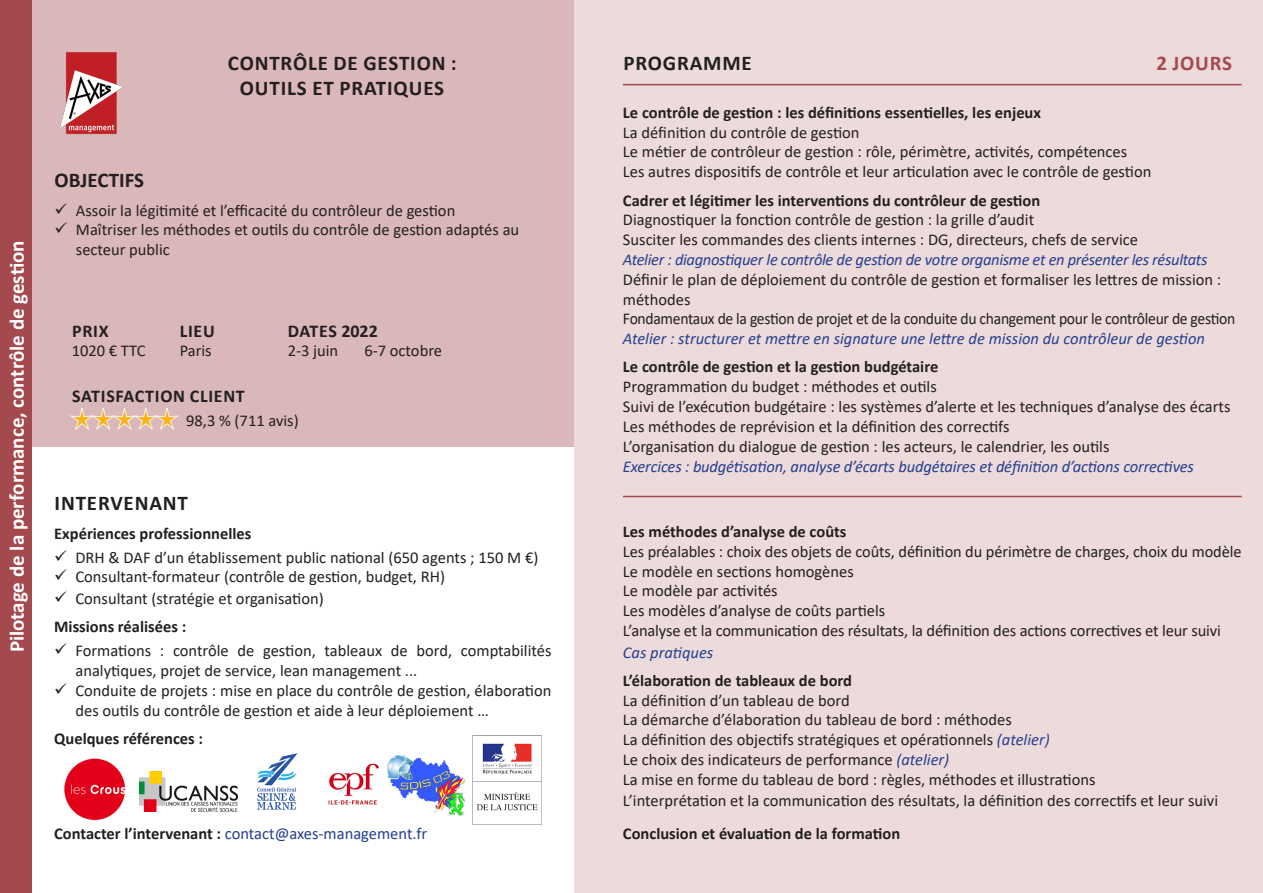
<style>
.page{position:relative;width:1263px;height:893px;background:#fff}
.page>*{position:absolute;margin:0;border:0;box-sizing:border-box;transform-origin:0 0}
.titre{font:700 21px "Calibri";letter-spacing:.04em;color:#231f20}
.t1{font:700 21px "Calibri";color:#fff}
.titre-2{font:700 21px "Calibri";color:#231f20}
.titre-3{font:700 21px "Calibri";letter-spacing:.04em;color:#a44a4f}
.titre-4{font:700 18px "Calibri";letter-spacing:.04em;color:#231f20}
.titre-5{font:700 18px "Calibri";color:#231f20}
.texte{font:16.5px/19.8px "Calibri";color:#231f20}
.Titre_2{font:700 16.5px "Calibri";color:#231f20}
.Atelier{font:italic 16.5px "Calibri";letter-spacing:-.01em;color:#253f8e}
.texte-2{font:16.5px "Calibri";letter-spacing:-.02em;color:#231f20;scale:.95 1}
.Titre_2-2{font:16.5px "Calibri";color:#253f8e}
.s1{font-weight:700;color:#231f20}
.s2{font-style:italic;color:#253f8e}
</style>
<div class="page">
<div style="left:32px;top:0;width:542px;height:446px;background:#dab7b9"></div>
<div style="left:0;top:0;width:32px;height:893px;background:#a44a4f"></div>
<div style="left:574px;top:0;width:689px;height:893px;background:#eddbdc"></div>
<hr style="left:623px;top:496px;width:619px;height:1px;background:#a44a4f">
<hr style="left:623px;top:84px;width:619px;height:1px;background:#a44a4f">
<img style="left:387px;top:756px;width:77px;height:59px">
<img style="left:139px;top:772px;width:99px;height:40px">
<img style="left:64px;top:758px;width:62px;height:63px">
<img style="left:328px;top:763px;width:51px;height:42px">
<img style="left:257px;top:753px;width:41px;height:57px">
<img style="left:472px;top:736px;width:70px;height:89px">
<svg style="left:70px;top:408px;width:109px;height:22px"></svg>
<img style="left:60px;top:52px;width:63px;height:83px">
<p class="titre" style="left:228px;top:48px;width:230px">CONTRÔLE DE GESTION :</p>
<p class="titre" style="left:240px;top:73px;width:206px">OUTILS ET PRATIQUES</p>
<p class="t1" style="left:2px;top:652px;width:413px;rotate:-90deg">Pilotage de la performance, contrôle de gestion</p>
<p class="titre-2" style="left:55px;top:165px;width:91px">OBJECTIFS</p>
<p class="texte" style="left:76px;top:200px;width:381px">Assoir la légitimité et l’efficacité du contrôleur de gestion</p>
<p class="texte" style="left:76px;top:220px;width:445px">Maîtriser les méthodes et outils du contrôle de gestion adaptés au secteur public</p>
<p class="titre-4" style="left:72px;top:318px;width:38px">PRIX</p>
<p class="titre-4" style="left:180px;top:318px;width:37px">LIEU</p>
<p class="titre-5" style="left:288px;top:318px;width:92px">DATES 2022</p>
<p class="texte" style="left:72px;top:341px;width:76px">1020 € TTC</p>
<p class="texte" style="left:180px;top:341px;width:34px">Paris</p>
<p class="texte" style="left:288px;top:341px;width:52px">2-3 juin</p>
<p class="texte" style="left:364px;top:341px;width:79px">6-7 octobre</p>
<p class="titre-4" style="left:72px;top:383px;width:174px">SATISFACTION CLIENT</p>
<p class="texte" style="left:186px;top:410px;width:114px">98,3 % (711 avis)</p>
<p class="titre" style="left:55px;top:488px;width:135px">INTERVENANT</p>
<p class="Titre_2" style="left:54px;top:521px;width:199px">Expériences professionnelles</p>
<p class="texte" style="left:75px;top:547px;width:464px">DRH &amp; DAF d’un établissement public national (650 agents ; 150 M €)</p>
<p class="texte" style="left:75px;top:567px;width:371px">Consultant-formateur (contrôle de gestion, budget, RH)</p>
<p class="texte" style="left:75px;top:588px;width:250px">Consultant (stratégie et organisation)</p>
<p class="Titre_2" style="left:54px;top:615px;width:134px">Missions réalisées :</p>
<p class="texte" style="left:75px;top:641px;width:478px">Formations : contrôle de gestion, tableaux de bord, comptabilités analytiques, projet de service, lean management ...</p>
<p class="texte" style="left:75px;top:680px;width:477px">Conduite de projets : mise en place du contrôle de gestion, élaboration des outils du contrôle de gestion et aide à leur déploiement …</p>
<p class="Titre_2" style="left:54px;top:727px;width:150px">Quelques références :</p>
<p class="Titre_2-2" style="left:54px;top:822px;width:374px"><span class="s1">Contacter l’intervenant :</span> contact@axes-management.fr</p>
<p class="titre" style="left:623px;top:48px;width:130px">PROGRAMME</p>
<p class="titre-3" style="left:1156px;top:48px;width:77px">2 JOURS</p>
<p class="Titre_2" style="left:623px;top:101px;width:420px">Le contrôle de gestion : les définitions essentielles, les enjeux</p>
<p class="texte" style="left:623px;top:122px;width:238px">La définition du contrôle de gestion</p>
<p class="texte" style="left:623px;top:142px;width:506px">Le métier de contrôleur de gestion : rôle, périmètre, activités, compétences</p>
<p class="texte" style="left:623px;top:161px;width:530px">Les autres dispositifs de contrôle et leur articulation avec le contrôle de gestion</p>
<p class="Titre_2" style="left:623px;top:188px;width:419px">Cadrer et légitimer les interventions du contrôleur de gestion</p>
<p class="texte" style="left:623px;top:210px;width:413px">Diagnostiquer la fonction contrôle de gestion : la grille d’audit</p>
<p class="texte" style="left:623px;top:229px;width:517px">Susciter les commandes des clients internes : DG, directeurs, chefs de service</p>
<p class="Atelier" style="left:623px;top:248px;width:586px">Atelier : diagnostiquer le contrôle de gestion de votre organisme et en présenter les résultats</p>
<p class="texte" style="left:623px;top:269px;width:600px">Définir le plan de déploiement du contrôle de gestion et formaliser les lettres de mission : méthodes</p>
<p class="texte-2" style="left:623px;top:307px;width:646px">Fondamentaux de la gestion de projet et de la conduite du changement pour le contrôleur de gestion</p>
<p class="Atelier" style="left:623px;top:327px;width:584px">Atelier : structurer et mettre en signature une lettre de mission du contrôleur de gestion</p>
<p class="Titre_2" style="left:623px;top:355px;width:317px">Le contrôle de gestion et la gestion budgétaire</p>
<p class="texte" style="left:623px;top:376px;width:315px">Programmation du budget : méthodes et outils</p>
<p class="texte" style="left:623px;top:396px;width:609px">Suivi de l’exécution budgétaire : les systèmes d’alerte et les techniques d’analyse des écarts</p>
<p class="texte" style="left:623px;top:416px;width:388px">Les méthodes de reprévision et la définition des correctifs</p>
<p class="texte" style="left:623px;top:436px;width:488px">L’organisation du dialogue de gestion : les acteurs, le calendrier, les outils</p>
<p class="Atelier" style="left:623px;top:455px;width:572px">Exercices : budgétisation, analyse d’écarts budgétaires et définition d’actions correctives</p>
<p class="Titre_2" style="left:623px;top:520px;width:225px">Les méthodes d’analyse de coûts</p>
<p class="texte" style="left:623px;top:541px;width:620px">Les préalables : choix des objets de coûts, définition du périmètre de charges, choix du modèle</p>
<p class="texte" style="left:623px;top:561px;width:232px">Le modèle en sections homogènes</p>
<p class="texte" style="left:623px;top:580px;width:156px">Le modèle par activités</p>
<p class="texte" style="left:623px;top:600px;width:264px">Les modèles d’analyse de coûts partiels</p>
<p class="texte" style="left:623px;top:620px;width:599px">L’analyse et la communication des résultats, la définition des actions correctives et leur suivi</p>
<p class="Atelier" style="left:623px;top:641px;width:92px">Cas pratiques</p>
<p class="Titre_2" style="left:623px;top:669px;width:231px">L’élaboration de tableaux de bord</p>
<p class="texte" style="left:623px;top:690px;width:228px">La définition d’un tableau de bord</p>
<p class="texte" style="left:623px;top:710px;width:390px">La démarche d’élaboration du tableau de bord : méthodes</p>
<p class="texte" style="left:623px;top:729px;width:428px">La définition des objectifs stratégiques et opérationnels <span class="s2">(atelier)</span></p>
<p class="texte" style="left:623px;top:749px;width:328px">Le choix des indicateurs de performance <span class="s2">(atelier)</span></p>
<p class="texte" style="left:623px;top:769px;width:474px">La mise en forme du tableau de bord : règles, méthodes et illustrations</p>
<p class="texte" style="left:623px;top:791px;width:597px">L’interprétation et la communication des résultats, la définition des correctifs et leur suivi</p>
<p class="Titre_2" style="left:623px;top:822px;width:279px">Conclusion et évaluation de la formation</p>
</div>
